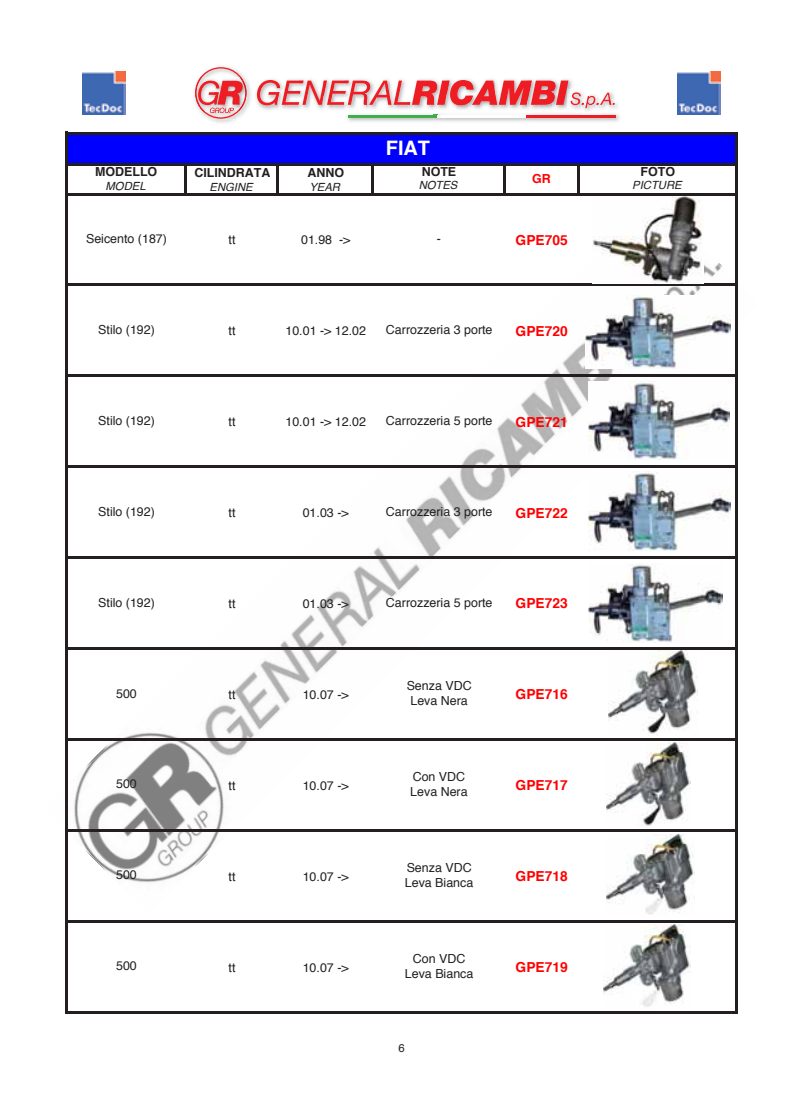
<style>
.page{position:relative;width:803px;height:1112px;background:#fff}
.page>*{position:absolute;margin:0;border:0;box-sizing:border-box;transform-origin:0 0}
.t1{font:700 20px "Helvetica";color:#fff}
.t2{font:700 13.75px "Helvetica";color:#f00}
.t3{font:12.5px/15.5px "Helvetica";color:#231f20}
.t4{font:700 12.5px "Helvetica";color:#231f20}
.t5{font:700 12.5px "Helvetica";color:#f00}
.t6{font:italic 11.25px "Helvetica";color:#231f20}
.t7{font:11.25px "Helvetica";color:#231f20}
</style>
<div class="page">
<img style="left:67px;top:199px;width:668px;height:713px">
<div style="left:66px;top:133px;width:671px;height:32px;background:#00f"></div>
<hr style="left:65px;top:132px;width:2px;height:881px;background:#231f20">
<hr style="left:735px;top:134px;width:3px;height:879px;background:#231f20">
<hr style="left:184px;top:166px;width:3px;height:29px;background:#231f20">
<hr style="left:276px;top:166px;width:3px;height:29px;background:#231f20">
<hr style="left:372px;top:166px;width:2px;height:29px;background:#231f20">
<hr style="left:503px;top:166px;width:2px;height:29px;background:#231f20">
<hr style="left:577px;top:166px;width:2px;height:29px;background:#231f20">
<hr style="left:67px;top:132px;width:671px;height:2px;background:#231f20">
<hr style="left:67px;top:164px;width:671px;height:2px;background:#231f20">
<hr style="left:67px;top:193px;width:671px;height:2px;background:#231f20">
<hr style="left:67px;top:284px;width:671px;height:2px;background:#231f20">
<hr style="left:67px;top:374px;width:671px;height:3px;background:#231f20">
<hr style="left:67px;top:465px;width:671px;height:3px;background:#231f20">
<hr style="left:67px;top:556px;width:671px;height:3px;background:#231f20">
<hr style="left:67px;top:647px;width:671px;height:3px;background:#231f20">
<hr style="left:67px;top:738px;width:671px;height:2px;background:#231f20">
<hr style="left:67px;top:829px;width:671px;height:2px;background:#231f20">
<hr style="left:67px;top:920px;width:671px;height:2px;background:#231f20">
<hr style="left:67px;top:1011px;width:671px;height:2px;background:#231f20">
<img style="left:592px;top:196px;width:112px;height:87px">
<img style="left:585px;top:295px;width:145px;height:74px">
<img style="left:588px;top:381px;width:141px;height:79px">
<img style="left:588px;top:471px;width:142px;height:80px">
<img style="left:588px;top:563px;width:134px;height:79px">
<img style="left:609px;top:650px;width:88px;height:85px">
<img style="left:606px;top:834px;width:89px;height:81px">
<img style="left:604px;top:924px;width:87px;height:83px">
<img style="left:607px;top:742px;width:83px;height:84px">
<img style="left:678px;top:72px;width:42px;height:42px">
<img style="left:83px;top:72px;width:42px;height:42px">
<svg style="left:257px;top:80px;width:363px;height:42px"></svg>
<hr style="left:526px;top:115px;width:89px;height:3px;background:#ee1d23">
<svg style="left:195px;top:67px;width:52px;height:53px"></svg>
<h1 class="t1" style="left:386px;top:130px;width:46px">FIAT</h1>
<p class="t4" style="left:95px;top:160px;width:64px">MODELLO</p>
<p class="t4" style="left:422px;top:160px;width:36px">NOTE</p>
<p class="t4" style="left:640px;top:160px;width:36px">FOTO</p>
<p class="t4" style="left:194px;top:161px;width:78px">CILINDRATA</p>
<p class="t4" style="left:307px;top:161px;width:38px">ANNO</p>
<p class="t6" style="left:210px;top:178px;width:45px">ENGINE</p>
<p class="t6" style="left:309px;top:178px;width:32px">YEAR</p>
<p class="t5" style="left:532px;top:167px;width:20px">GR</p>
<p class="t6" style="left:106px;top:177px;width:42px">MODEL</p>
<p class="t6" style="left:419px;top:176px;width:40px">NOTES</p>
<p class="t6" style="left:632px;top:176px;width:51px">PICTURE</p>
<p class="t3" style="left:86px;top:230px;width:82px">Seicento (187)</p>
<p class="t3" style="left:437px;top:230px;width:6px">-</p>
<p class="t3" style="left:229px;top:231px;width:8px">tt</p>
<p class="t3" style="left:301px;top:231px;width:51px">01.98 -&gt;</p>
<p class="t2" style="left:516px;top:227px;width:54px">GPE705</p>
<p class="t3" style="left:98px;top:321px;width:58px">Stilo (192)</p>
<p class="t3" style="left:386px;top:321px;width:108px">Carrozzeria 3 porte</p>
<p class="t3" style="left:229px;top:322px;width:8px">tt</p>
<p class="t3" style="left:285px;top:322px;width:82px">10.01 -&gt; 12.02</p>
<p class="t2" style="left:516px;top:318px;width:54px">GPE720</p>
<p class="t3" style="left:98px;top:412px;width:58px">Stilo (192)</p>
<p class="t3" style="left:386px;top:412px;width:108px">Carrozzeria 5 porte</p>
<p class="t3" style="left:229px;top:413px;width:8px">tt</p>
<p class="t3" style="left:285px;top:413px;width:82px">10.01 -&gt; 12.02</p>
<p class="t2" style="left:516px;top:409px;width:54px">GPE721</p>
<p class="t3" style="left:98px;top:503px;width:58px">Stilo (192)</p>
<p class="t3" style="left:386px;top:503px;width:108px">Carrozzeria 3 porte</p>
<p class="t3" style="left:229px;top:504px;width:8px">tt</p>
<p class="t3" style="left:303px;top:504px;width:48px">01.03 -&gt;</p>
<p class="t2" style="left:516px;top:500px;width:54px">GPE722</p>
<p class="t3" style="left:98px;top:594px;width:58px">Stilo (192)</p>
<p class="t3" style="left:386px;top:594px;width:108px">Carrozzeria 5 porte</p>
<p class="t3" style="left:229px;top:595px;width:8px">tt</p>
<p class="t3" style="left:303px;top:595px;width:48px">01.03 -&gt;</p>
<p class="t2" style="left:516px;top:591px;width:54px">GPE723</p>
<p class="t3" style="left:116px;top:684px;width:22px">500</p>
<p class="t3" style="left:407px;top:677px;width:67px">Senza VDC<br>Leva Nera</p>
<p class="t3" style="left:229px;top:686px;width:8px">tt</p>
<p class="t3" style="left:303px;top:686px;width:48px">10.07 -&gt;</p>
<p class="t2" style="left:516px;top:682px;width:54px">GPE716</p>
<p class="t3" style="left:116px;top:775px;width:22px">500</p>
<p class="t3" style="left:410px;top:768px;width:59px">Con VDC<br>Leva Nera</p>
<p class="t3" style="left:229px;top:777px;width:8px">tt</p>
<p class="t3" style="left:303px;top:777px;width:48px">10.07 -&gt;</p>
<p class="t2" style="left:516px;top:773px;width:54px">GPE717</p>
<p class="t3" style="left:116px;top:866px;width:22px">500</p>
<p class="t3" style="left:405px;top:859px;width:70px">Senza VDC<br>Leva Bianca</p>
<p class="t3" style="left:229px;top:867px;width:8px">tt</p>
<p class="t3" style="left:303px;top:867px;width:48px">10.07 -&gt;</p>
<p class="t2" style="left:516px;top:863px;width:54px">GPE718</p>
<p class="t3" style="left:116px;top:957px;width:22px">500</p>
<p class="t3" style="left:405px;top:949px;width:70px;text-align:center">Con VDC<br>Leva Bianca</p>
<p class="t3" style="left:229px;top:958px;width:8px">tt</p>
<p class="t3" style="left:303px;top:958px;width:48px">10.07 -&gt;</p>
<p class="t2" style="left:516px;top:954px;width:54px">GPE719</p>
<p class="t7" style="left:398px;top:1038px;width:8px">6</p>
</div>
